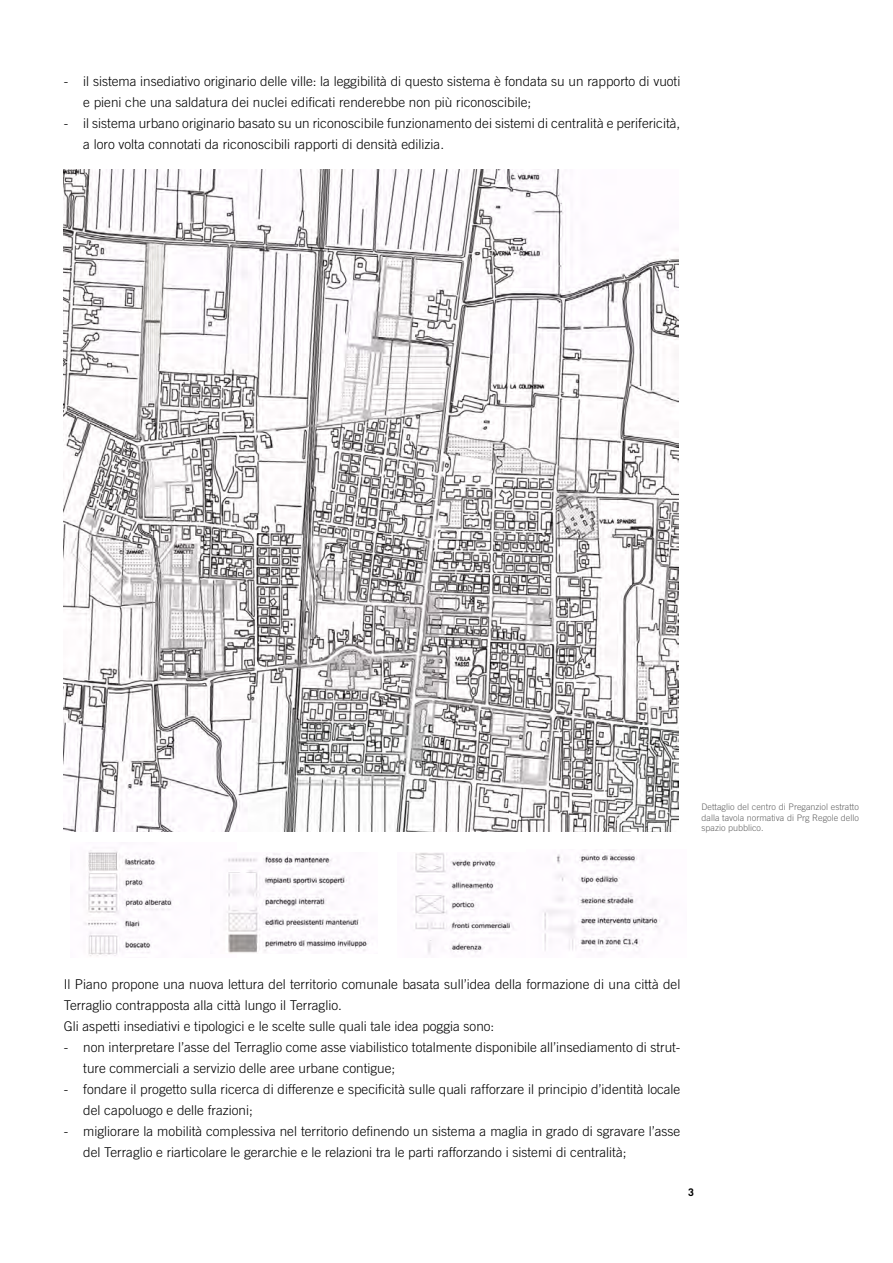
<style>
.page{position:relative;width:893px;height:1263px;background:#fff}
.page>*{position:absolute;margin:0;border:0;box-sizing:border-box;transform-origin:0 0}
.t1{font:300 13.5px/21px "Trade Gothic";color:#000}
.t2{font:700 10.5px "Trade Gothic";color:#000}
.t3{font:300 9px/10.5px "Trade Gothic";color:#636363;text-align:justify}
</style>
<div class="page">
<img style="left:64px;top:170px;width:614px;height:661px">
<img style="left:84px;top:850px;width:88px;height:106px">
<img style="left:225px;top:853px;width:144px;height:100px">
<img style="left:412px;top:853px;width:102px;height:102px">
<img style="left:542px;top:853px;width:125px;height:100px">
<p class="t1" style="left:83px;top:70px;width:599px;text-indent:-20px">- il sistema insediativo originario delle ville: la leggibilità di questo sistema è fondata su un rapporto di vuoti e pieni che una saldatura dei nuclei edificati renderebbe non più riconoscibile;</p>
<p class="t1" style="left:83px;top:112px;width:598px;text-indent:-20px">- il sistema urbano originario basato su un riconoscibile funzionamento dei sistemi di centralità e perifericità, a loro volta connotati da riconoscibili rapporti di densità edilizia.</p>
<p class="t3" style="left:702px;top:801px;width:159px">Dettaglio del centro di Preganziol estratto dalla tavola normativa di Prg Regole dello spazio pubblico.</p>
<p class="t1" style="left:64px;top:973px;width:618px">Il Piano propone una nuova lettura del territorio comunale basata sull’idea della formazione di una città del<br>Terraglio contrapposta alla città lungo il Terraglio.<br>Gli aspetti insediativi e tipologici e le scelte sulle quali tale idea poggia sono:</p>
<p class="t1" style="left:83px;top:1036px;width:599px;text-indent:-20px">- non interpretare l’asse del Terraglio come asse viabilistico totalmente disponibile all’insediamento di strut&shy;ture commerciali a servizio delle aree urbane contigue;</p>
<p class="t1" style="left:83px;top:1078px;width:599px;text-indent:-20px">- fondare il progetto sulla ricerca di differenze e specificità sulle quali rafforzare il principio d’identità locale del capoluogo e delle frazioni;</p>
<p class="t1" style="left:83px;top:1120px;width:598px;text-indent:-20px">- migliorare la mobilità complessiva nel territorio definendo un sistema a maglia in grado di sgravare l’asse del Terraglio e riarticolare le gerarchie e le relazioni tra le parti rafforzando i sistemi di centralità;</p>
<p class="t2" style="left:688px;top:1186px;width:7px">3</p>
</div>
